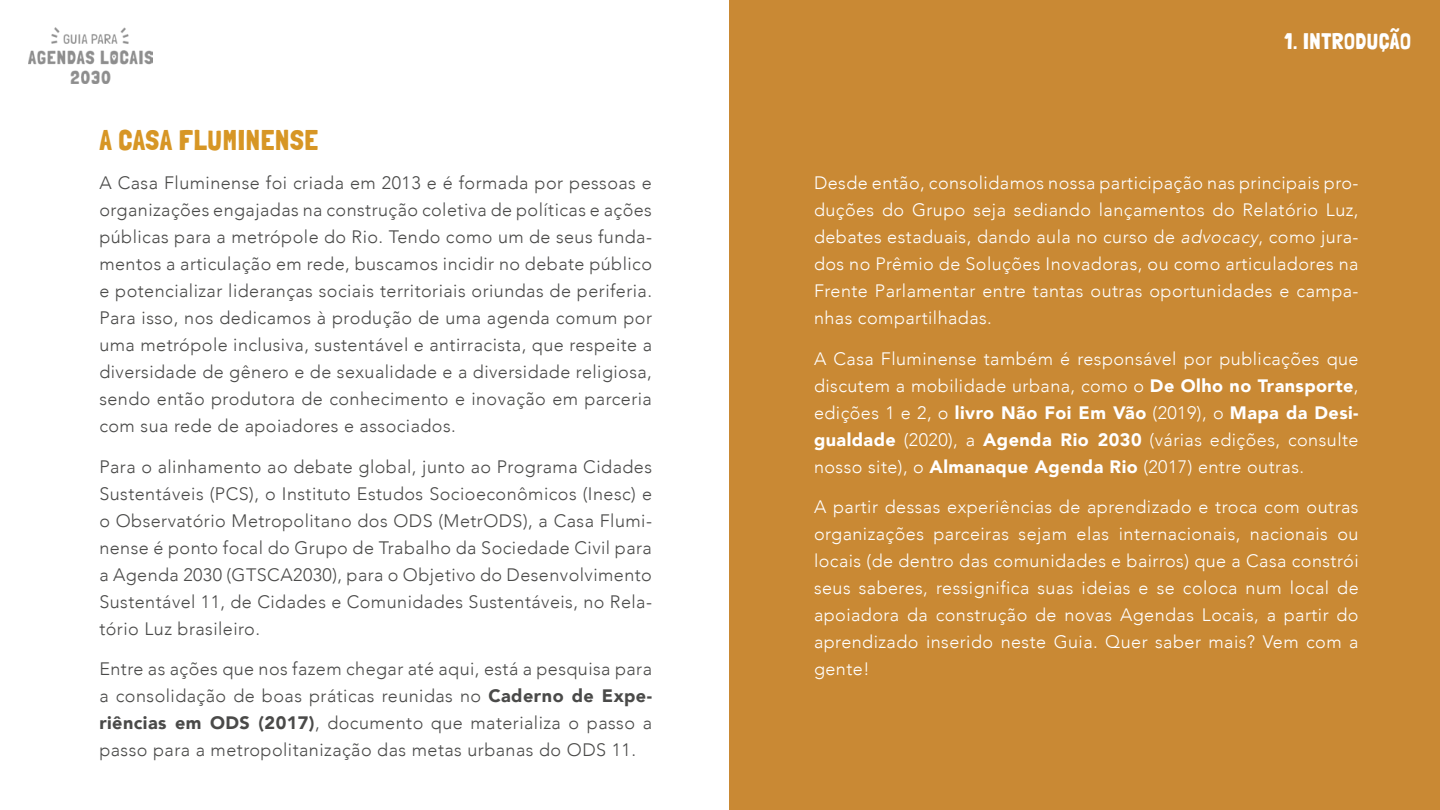
<style>
.page{position:relative;width:1440px;height:810px;background:#fff}
.page>*{position:absolute;margin:0;border:0;box-sizing:border-box;transform-origin:0 0}
.t1{font:28.5px "Londrina Solid";letter-spacing:.025em;color:#d79625}
.t2{font:22.5px "Londrina Solid";letter-spacing:.025em;color:#fff}
.t3{font:300 18px/27px "Avenir";letter-spacing:.025em;color:#4a4a49;text-align:justify}
.t4{font:300 18px/27px "Avenir";letter-spacing:.025em;color:#fff;text-align:justify}
.s1{font-weight:900}
.s2{font-style:italic}
</style>
<div class="page">
<div style="left:729px;top:0;width:711px;height:810px;background:#c98934"></div>
<img style="left:29px;top:28px;width:123px;height:55px">
<h1 class="t1" style="left:99px;top:123px;width:220px">A CASA FLUMINENSE</h1>
<p class="t3" style="left:99px;top:169px;width:554px">A Casa Fluminense foi criada em 2013 e é formada por pessoas e organizações engajadas na construção coletiva de políticas e ações públicas para a metrópole do Rio. Tendo como um de seus funda&shy;mentos a articulação em rede, buscamos incidir no debate público e potencializar lideranças sociais territoriais oriundas de periferia.<br>Para isso, nos dedicamos à produção de uma agenda comum por uma metrópole inclusiva, sustentável e antirracista, que respeite a diversidade de gênero e de sexualidade e a diversidade religiosa, sendo então produtora de conhecimento e inovação em parceria com sua rede de apoiadores e associados.</p>
<p class="t3" style="left:99px;top:453px;width:554px">Para o alinhamento ao debate global, junto ao Programa Cidades Sustentáveis (PCS), o Instituto Estudos Socioeconômicos (Inesc) e o Observatório Metropolitano dos ODS (MetrODS), a Casa Flumi&shy;nense é ponto focal do Grupo de Trabalho da Sociedade Civil para a Agenda 2030 (GTSCA2030), para o Objetivo do Desenvolvimento Sustentável 11, de Cidades e Comunidades Sustentáveis, no Rela&shy;tório Luz brasileiro.</p>
<p class="t3" style="left:99px;top:655px;width:554px">Entre as ações que nos fazem chegar até aqui, está a pesquisa para a consolidação de boas práticas reunidas no <span class="s1">Caderno de Expe&shy;riências em ODS (2017)</span>, documento que materializa o passo a passo para a metropolitanização das metas urbanas do ODS 11.</p>
<p class="t2" style="left:1285px;top:28px;width:128px">1. INTRODUÇÃO</p>
<p class="t4" style="left:814px;top:169px;width:546px">Desde então, consolidamos nossa participação nas principais pro&shy;duções do Grupo seja sediando lançamentos do Relatório Luz, debates estaduais, dando aula no curso de <span class="s2">advocacy</span>, como jura&shy;dos no Prêmio de Soluções Inovadoras, ou como articuladores na Frente Parlamentar entre tantas outras oportunidades e campa&shy;nhas compartilhadas.</p>
<p class="t4" style="left:814px;top:345px;width:546px">A Casa Fluminense também é responsável por publicações que discutem a mobilidade urbana, como o <span class="s1">De Olho no Transporte</span>, edições 1 e 2, o <span class="s1">livro Não Foi Em Vão</span> (2019), o <span class="s1">Mapa da Desi&shy;gualdade</span> (2020), a <span class="s1">Agenda Rio 2030</span> (várias edições, consulte nosso site), o <span class="s1">Almanaque Agenda Rio</span> (2017) entre outras.</p>
<p class="t4" style="left:814px;top:493px;width:546px">A partir dessas experiências de aprendizado e troca com outras organizações parceiras sejam elas internacionais, nacionais ou locais (de dentro das comunidades e bairros) que a Casa constrói seus saberes, ressignifica suas ideias e se coloca num local de apoiadora da construção de novas Agendas Locais, a partir do aprendizado inserido neste Guia. Quer saber mais? Vem com a gente!</p>
</div>
